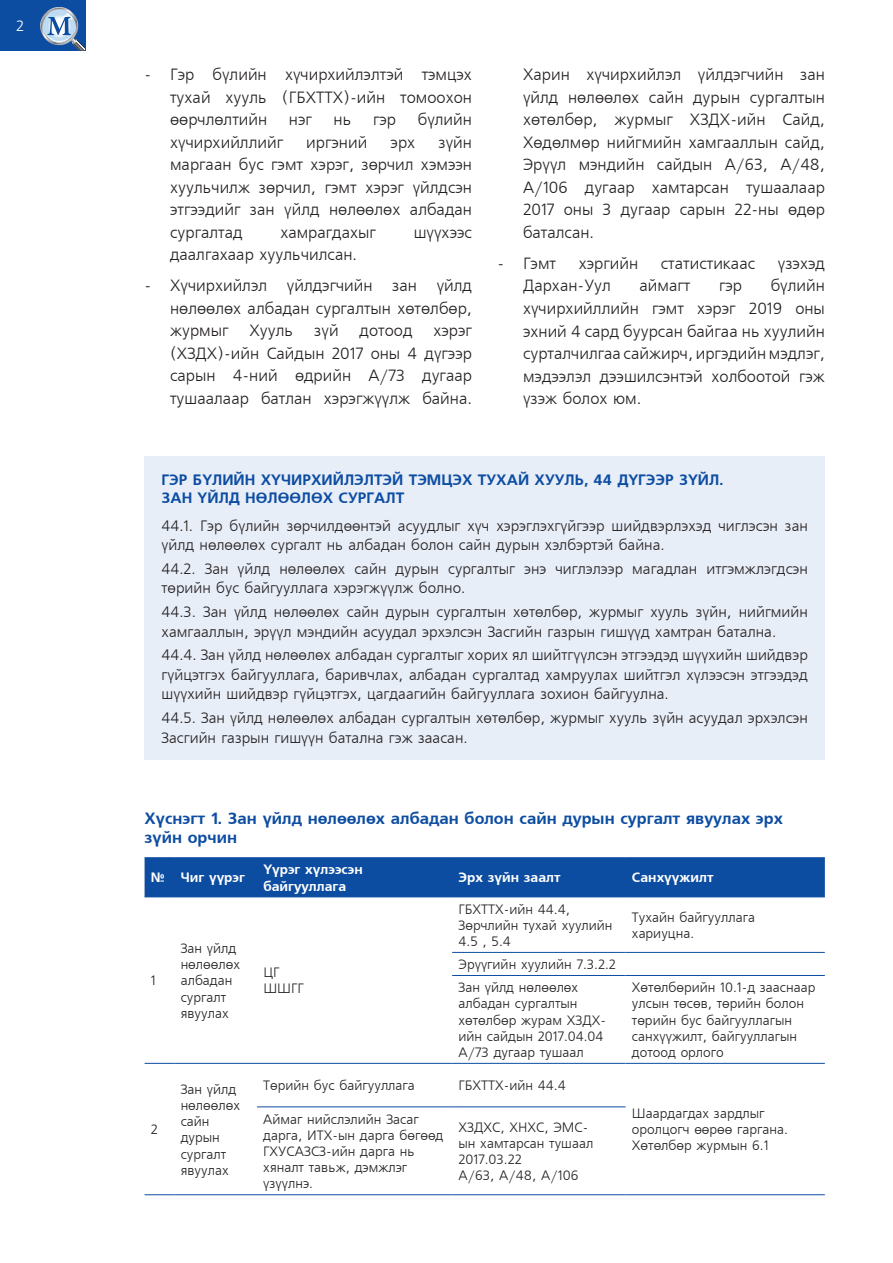
<style>
.page{position:relative;width:893px;height:1263px;background:#fff}
.page>*{position:absolute;margin:0;border:0;box-sizing:border-box;transform-origin:0 0}
.t1{font:16.2px/22.5px "MAK Freeset";color:#231f20}
.t2{font:700 16.2px/19.5px "MAK Freeset";color:#0d4da1}
.t3{font:15px/19.5px "MAK Freeset";color:#231f20}
.t4{font:700 15px/18px "MAK Freeset";color:#0d4da1}
.t5{font:15px "MAK Freeset";color:#fff}
.t6{font:13.5px/16.2px "MAK Freeset";color:#231f20}
.t7{font:700 13.5px/16.2px "MAK Freeset";color:#fff}
</style>
<div class="page">
<div style="left:0;top:0;width:85px;height:51px;background:#0d4da1"></div>
<svg style="left:40px;top:7px;width:38px;height:38px"></svg>
<svg style="left:41px;top:8px;width:37px;height:37px"></svg>
<svg style="left:42px;top:9px;width:34px;height:34px"></svg>
<svg style="left:43px;top:10px;width:32px;height:32px"></svg>
<svg style="left:46px;top:13px;width:39px;height:38px"></svg>
<div style="left:145px;top:857px;width:680px;height:41px;background:#0d4da1"></div>
<hr style="left:174px;top:897px;width:83px;height:1px;background:#0d4da1">
<hr style="left:257px;top:897px;width:195px;height:1px;background:#0d4da1">
<hr style="left:452px;top:897px;width:174px;height:1px;background:#0d4da1">
<hr style="left:626px;top:897px;width:199px;height:1px;background:#0d4da1">
<hr style="left:452px;top:952px;width:174px;height:1px;background:#0d4da1">
<hr style="left:626px;top:952px;width:199px;height:1px;background:#0d4da1">
<hr style="left:452px;top:975px;width:174px;height:1px;background:#0d4da1">
<hr style="left:626px;top:975px;width:199px;height:1px;background:#0d4da1">
<svg style="left:145px;top:1063px;width:29px;height:1px"></svg>
<hr style="left:174px;top:1063px;width:83px;height:1px;background:#0d4da1">
<svg style="left:145px;top:1194px;width:29px;height:1px"></svg>
<hr style="left:174px;top:1194px;width:83px;height:1px;background:#0d4da1">
<hr style="left:257px;top:1063px;width:195px;height:1px;background:#0d4da1">
<hr style="left:452px;top:1063px;width:174px;height:1px;background:#0d4da1">
<hr style="left:626px;top:1063px;width:199px;height:1px;background:#0d4da1">
<hr style="left:626px;top:1194px;width:199px;height:1px;background:#0d4da1">
<hr style="left:257px;top:1106px;width:195px;height:1px;background:#0d4da1">
<hr style="left:452px;top:1106px;width:174px;height:1px;background:#0d4da1">
<hr style="left:257px;top:1194px;width:195px;height:1px;background:#0d4da1">
<hr style="left:452px;top:1194px;width:174px;height:1px;background:#0d4da1">
<div style="left:145px;top:456px;width:680px;height:304px;background:#e8eef8"></div>
<p class="t5" style="left:16px;top:18px;width:9px">2</p>
<p class="t1" style="left:145px;top:64px;width:121px">- Гэр бүлийн</p>
<p class="t1" style="left:170px;top:64px;width:303px;text-indent:115px">хүчирхийлэлтэй тэмцэх тухай хууль (ГБХТТХ)-ийн томоохон өөрчлөлтийн</p>
<p class="t1" style="left:289px;top:109px;width:24px">нэг</p>
<p class="t1" style="left:334px;top:109px;width:19px">нь</p>
<p class="t1" style="left:373px;top:109px;width:25px">гэр</p>
<p class="t1" style="left:418px;top:109px;width:53px">бүлийн</p>
<p class="t1" style="left:170px;top:132px;width:115px">хүчирхийллийг</p>
<p class="t1" style="left:306px;top:132px;width:63px">иргэний</p>
<p class="t1" style="left:391px;top:132px;width:26px">эрх</p>
<p class="t1" style="left:438px;top:132px;width:32px">зүйн</p>
<p class="t1" style="left:170px;top:154px;width:45px">маргаан</p>
<p class="t1" style="left:170px;top:154px;width:301px;text-indent:69px">бус гэмт хэрэг, зөрчил хэмээн хуульчилж зөрчил, гэмт хэрэг үйлдсэн этгээдийг зан үйлд н өлөөлөх албадан сургалтад</p>
<p class="t1" style="left:280px;top:222px;width:97px">хамрагдахы г</p>
<p class="t1" style="left:414px;top:222px;width:59px">шүүхээс</p>
<p class="t1" style="left:170px;top:244px;width:188px">даалгахаа р хуульчилсан .</p>
<p class="t1" style="left:145px;top:275px;width:227px">- Хүчирхийлэл үйлдэгчийн</p>
<p class="t1" style="left:392px;top:275px;width:17px">зан</p>
<p class="t1" style="left:170px;top:275px;width:303px;text-align:justify;text-indent:267px">үйлд н өлөөлөх албадан сургалтын хөтөлбөр, журмы г</p>
<p class="t1" style="left:249px;top:320px;width:45px">Хууль</p>
<p class="t1" style="left:314px;top:320px;width:26px">зүй</p>
<p class="t1" style="left:360px;top:320px;width:54px">дотоод</p>
<p class="t1" style="left:433px;top:320px;width:40px">хэрэг</p>
<p class="t1" style="left:170px;top:343px;width:211px">(ХЗДХ)-ийн Сайдын 2017 оны</p>
<p class="t1" style="left:408px;top:343px;width:66px">4 дүгээр</p>
<p class="t1" style="left:170px;top:365px;width:35px">сарын</p>
<p class="t1" style="left:170px;top:365px;width:303px;text-indent:63px">4-н ий өдрийн А/73 дугаа р тушаалаа р батлан</p>
<p class="t1" style="left:324px;top:388px;width:150px">хэрэгжүүлж байна .</p>
<p class="t1" style="left:523px;top:64px;width:294px">Харин хүчирхийлэл үйлдэгчийн зан үйлд нөлөөлөх са йн дурын</p>
<p class="t1" style="left:523px;top:87px;width:303px;text-indent:227px">сургалтын хөтөлбөр, журмы г ХЗДХ-ийн Сайд,<br>Хөдөлмөр н ийгмийн хамгааллын са йд,<br>Эрүүл мэндийн са йдын</p>
<p class="t1" style="left:725px;top:154px;width:102px">А/63, А/48,</p>
<p class="t1" style="left:523px;top:177px;width:190px">А/106 дугаа р хамтарсан</p>
<p class="t1" style="left:746px;top:177px;width:80px">тушаалаа р</p>
<p class="t1" style="left:523px;top:199px;width:51px">2017 оны</p>
<p class="t1" style="left:603px;top:199px;width:113px">3 дугаа р са рын</p>
<p class="t1" style="left:734px;top:199px;width:34px">22-ны</p>
<p class="t1" style="left:788px;top:199px;width:38px">өдөр</p>
<p class="t1" style="left:523px;top:222px;width:73px">баталсан .</p>
<p class="t1" style="left:497px;top:253px;width:60px">- Гэмт</p>
<p class="t1" style="left:579px;top:253px;width:58px">хэргийн</p>
<p class="t1" style="left:661px;top:253px;width:79px">статистикаас</p>
<p class="t1" style="left:778px;top:253px;width:49px">үзэхэд</p>
<p class="t1" style="left:523px;top:275px;width:89px">Дархан -Уул</p>
<p class="t1" style="left:640px;top:275px;width:52px">аймагт</p>
<p class="t1" style="left:719px;top:275px;width:25px">гэр</p>
<p class="t1" style="left:523px;top:275px;width:301px;text-indent:248px">бүлийн хүчирхийллийн гэмт хэрэг 2019 оны эхн ий 4 са рд буурсан</p>
<p class="t1" style="left:523px;top:320px;width:303px;text-indent:164px">байгаа нь хуулийн сурталчилгаа са йжирч, иргэдийн мэдлэг, мэдээлэл дээшилсэнтэй холбоотой гэж үзэж болох юм.</p>
<p class="t4" style="left:162px;top:471px;width:563px">ГЭР БҮЛИЙН ХҮЧИРХИЙЛЭЛТЭЙ ТЭМЦЭХ ТУХАЙ ХУУЛЬ, 44 ДҮГЭЭР ЗҮЙЛ.<br>ЗАН ҮЙЛД НӨЛӨӨЛӨХ СУРГАЛТ</p>
<p class="t3" style="left:162px;top:517px;width:639px">44.1. Гэр бүлийн зөрчилдөөнтэй асуудлы г хүч хэрэглэхгүйгээр шийдвэрлэхэд чиглэсэн зан үйлд н өлөөлөх сургалт н ь албадан болон са йн дурын хэлбэртэй байна .</p>
<p class="t3" style="left:162px;top:560px;width:268px">44.2. Зан үйлд нөлөөлөх са йн дурын</p>
<p class="t3" style="left:162px;top:560px;width:645px;text-indent:286px">сургалты г энэ чиглэлээр магадлан итгэмжлэгдсэн төрийн бус байгууллага хэрэгжүүлж болно .</p>
<p class="t3" style="left:162px;top:603px;width:645px">44.3. Зан үйлд нөлөөлөх са йн дурын сургалтын хөтөлбөр, журмы г хууль зүйн , н ийгмийн хамгааллын , эрүүл мэндийн асуудал эрхэлсэн Засгийн газрын гишүүд хамтран батална .</p>
<p class="t3" style="left:162px;top:646px;width:648px;text-align:justify">44.4. Зан үйлд н өлөөлөх албадан сургалты г хорих ял шийтгүүлсэн этгээдэд шүүхийн шийдвэр гүйцэтгэх байгууллага, баривчлах, албадан сургалтад хамруулах шийтгэл хүлээсэн этгээдэд шүүхийн шийдвэр гүйцэтгэх, цагдаа гийн байгууллага зохион байгуулна .</p>
<p class="t3" style="left:162px;top:709px;width:645px">44.5. Зан үйлд н өлөөлөх албадан сургалтын хөтөлбөр, журмы г хууль зүйн асуудал эрхэлсэн<br>Засгийн газрын гишүүн батална гэж заасан</p>
<p class="t3" style="left:463px;top:729px;width:6px">.</p>
<p class="t2" style="left:145px;top:809px;width:640px">Хүснэгт 1. Зан үйлд нөлөөлөх албадан болон сайн дурын сургалт явуулах эрх зүйн орчин</p>
<p class="t7" style="left:151px;top:870px;width:96px">№ Чиг үүрэг</p>
<p class="t7" style="left:263px;top:862px;width:101px">Үүрэг хүлээсэн байгууллага</p>
<p class="t7" style="left:459px;top:870px;width:104px">Эрх зүйн заалт</p>
<p class="t7" style="left:632px;top:870px;width:83px">Санхүүжилт</p>
<p class="t6" style="left:151px;top:973px;width:6px">1</p>
<p class="t6" style="left:151px;top:1122px;width:9px">2</p>
<p class="t6" style="left:181px;top:941px;width:61px">Зан үйлд н өлөөлөх албадан сургалт явуулах</p>
<p class="t6" style="left:263px;top:965px;width:42px">ЦГ<br>ШШГГ</p>
<p class="t6" style="left:458px;top:901px;width:153px">ГБХТТХ-ийн 44.4,<br>Зөрчлийн тухай хуулийн<br>4.5 , 5.4</p>
<p class="t6" style="left:632px;top:910px;width:123px">Тухайн байгууллага хариуцна .</p>
<p class="t6" style="left:458px;top:953px;width:159px;line-height:23.1px">Эрүүгийн хуулийн 7.3.2.2<br>Зан үйлд н өлөөлөх</p>
<p class="t6" style="left:458px;top:996px;width:149px">албадан сургалтын хөтөлбөр журам ХЗДХ&shy;ийн са йдын 2017.04.04<br>А/73 дугаа р тушаал</p>
<p class="t6" style="left:632px;top:980px;width:142px">Хөтөлбөрийн 10.1-д зааснаа</p>
<p class="t6" style="left:808px;top:980px;width:9px">р</p>
<p class="t6" style="left:632px;top:996px;width:23px">улсын</p>
<p class="t6" style="left:632px;top:996px;width:165px;text-indent:42px">төсөв, төрийн болон төрийн бус байгууллагын санхүүжилт, байгууллагын дотоод орлого</p>
<p class="t6" style="left:181px;top:1082px;width:61px">Зан үйлд н өлөөлөх сайн дурын сургалт явуулах</p>
<p class="t6" style="left:263px;top:1078px;width:151px">Төрийн бус байгууллага</p>
<p class="t6" style="left:458px;top:1078px;width:109px">ГБХТТХ-ийн 44.4</p>
<p class="t6" style="left:263px;top:1111px;width:182px">Аймаг нийслэлийн Засаг дарга, ИТХ-ын дарга бөгөөд<br>ГХУСАЗСЗ-ийн дарга н ь хяналт тавьж, дэмжлэг үзүүлнэ.</p>
<p class="t6" style="left:458px;top:1119px;width:131px">ХЗДХС, ХНХС, ЭМС&shy;ын хамтарсан</p>
<p class="t6" style="left:549px;top:1136px;width:46px">тушаал</p>
<p class="t6" style="left:458px;top:1152px;width:121px">2017.03.22<br>А/63, А/48, А/106</p>
<p class="t6" style="left:632px;top:1106px;width:158px">Шаа рдагдах зардлы г оролцогч өөрөө гаргана .<br>Хөтөлбөр журмын 6.1</p>
</div>
